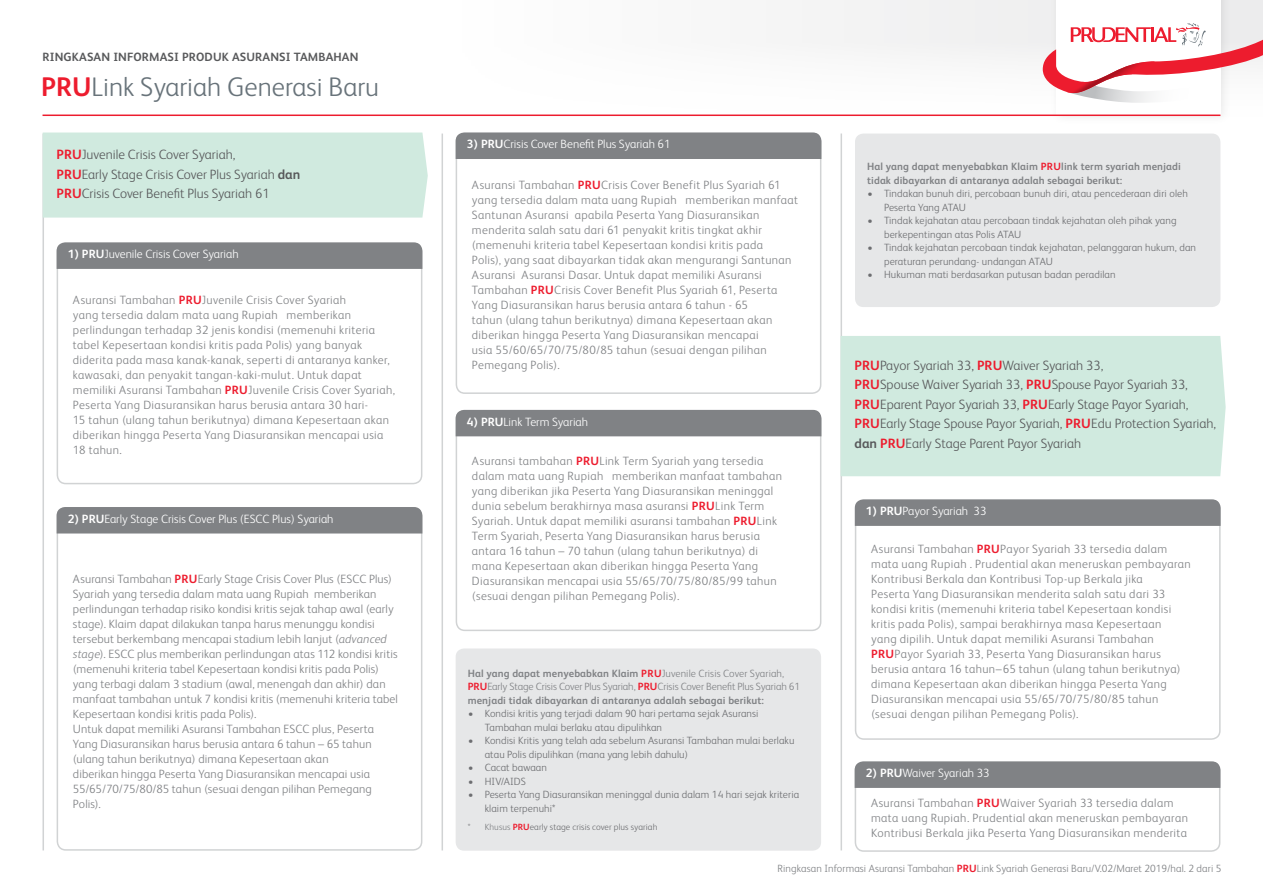
<style>
.page{position:relative;width:1263px;height:893px;background:#fff}
.page>*{position:absolute;margin:0;border:0;box-sizing:border-box;transform-origin:0 0}
.t1{font:300 27px "FS Albert Pro";color:#68737a}
.t2{font:300 13.5px/19.5px "FS Albert Pro";color:#58595b}
.t3{font:300 12px/15px "FS Albert Pro";letter-spacing:.03em;color:#808285}
.t4{font:300 12px "FS Albert Pro";color:#fff}
.t5{font:700 12px "FS Albert Pro";letter-spacing:.01em;color:#58595b}
.t6{font:300 10.5px/13.5px "FS Albert Pro";letter-spacing:.01em;color:#6d6e71}
.t7{font:300 10.5px/13.5px "FS Albert Pro";color:#808285}
.t8{font:700 10.5px/13.5px "FS Albert Pro";letter-spacing:.01em;color:#808285}
.t9{font:300 9px "FS Albert Pro";letter-spacing:.01em;color:#6d6e71}
.s1{font-weight:700;color:#ed1c2e}
.s2{font-weight:700}
.s3{font-style:italic}
.s4{color:#808285}
.s5{color:#ed1c2e}
</style>
<div class="page">
<hr style="left:441px;top:134px;width:2px;height:716px;background:#d1d3d4">
<hr style="left:43px;top:134px;width:1px;height:716px;background:#d1d3d4">
<hr style="left:840px;top:134px;width:2px;height:716px;background:#d1d3d4">
<div style="left:1049px;top:0;width:182px;height:126px;background:#000;opacity:.08"></div>
<div style="left:1056px;top:0;width:164px;height:115px;background:#fff"></div>
<svg style="left:1043px;top:23px;width:220px;height:80px"></svg>
<hr style="left:43px;top:115px;width:1177px;height:1px;background:#ed1c2e">
<div style="left:43px;top:133px;width:385px;height:85px;background:#d0eadf"></div>
<div style="left:840px;top:336px;width:386px;height:140px;background:#d0eadf"></div>
<div style="left:57px;top:243px;width:365px;height:241px;border:2px solid #d1d3d4;border-radius:9px"></div>
<svg style="left:57px;top:242px;width:365px;height:27px;background:#828487"></svg>
<div style="left:855px;top:500px;width:365px;height:240px;border:2px solid #d1d3d4;border-radius:9px"></div>
<svg style="left:855px;top:499px;width:365px;height:27px;background:#828487"></svg>
<div style="left:456px;top:133px;width:365px;height:261px;border:2px solid #d1d3d4;border-radius:9px"></div>
<div style="left:456px;top:133px;width:365px;height:26px;background:#808285"></div>
<div style="left:456px;top:410px;width:365px;height:221px;border:2px solid #d1d3d4;border-radius:9px"></div>
<div style="left:456px;top:410px;width:365px;height:26px;background:#808285"></div>
<div style="left:57px;top:507px;width:365px;height:344px;border:2px solid #d1d3d4;border-radius:9px"></div>
<div style="left:57px;top:507px;width:365px;height:26px;background:#808285"></div>
<div style="left:855px;top:134px;width:365px;height:173px;background:#e6e7e8;border-radius:9px"></div>
<div style="left:456px;top:648px;width:365px;height:203px;background:#e6e7e8;border-radius:9px"></div>
<div style="left:855px;top:762px;width:365px;height:90px;border:2px solid #d1d3d4;border-radius:9px"></div>
<svg style="left:855px;top:761px;width:365px;height:27px;background:#828487"></svg>
<p class="t5" style="left:43px;top:48px;width:317px">RINGKASAN INFORMASI PRODUK ASURANSI TAMBAHAN</p>
<h1 class="t1" style="left:41px;top:68px;width:339px"><span class="s1">PRU</span>Link Syariah Generasi Baru</h1>
<p class="t2" style="left:57px;top:144px;width:245px"><span class="s1">PRU</span>Juvenile Crisis Cover Syariah,<br><span class="s1">PRU</span>Early Stage Crisis Cover Plus Syariah <span class="s2">dan<br></span><span class="s1">PRU</span>Crisis Cover Benefit Plus Syariah 61</p>
<p class="t4" style="left:68px;top:246px;width:173px"><span class="s2">1) PRU</span>Juvenile Crisis Cover Syariah</p>
<p class="t3" style="left:73px;top:292px;width:324px">Asuransi Tambahan <span class="s1">PRU</span>Juvenile Crisis Cover Syariah<br>yang tersedia dalam mata uang Rupiah memberikan perlindungan terhadap 32 jenis kondisi (memenuhi kriteria tabel Kepesertaan kondisi kritis pada Polis) yang banyak diderita pada masa kanak-kanak, seperti di antaranya kanker, kawasaki, dan penyakit tangan-kaki-mulut. Untuk dapat memiliki Asuransi Tambahan <span class="s1">PRU</span>Juvenile Crisis Cover Syariah, Peserta Yang Diasuransikan harus berusia antara 30 hari-<br>15 tahun (ulang tahun berikutnya) dimana Kepesertaan akan diberikan hingga Peserta Yang Diasuransikan mencapai usia 18 tahun.</p>
<p class="t4" style="left:68px;top:510px;width:267px"><span class="s2">2) PRU</span>Early Stage Crisis Cover Plus (ESCC Plus) Syariah</p>
<p class="t3" style="left:73px;top:570px;width:327px">Asuransi Tambahan <span class="s1">PRU</span>Early Stage Crisis Cover Plus (ESCC Plus)<br>Syariah yang tersedia dalam mata uang Rupiah memberikan perlindungan terhadap risiko kondisi kritis sejak tahap awal (early stage). Klaim dapat dilakukan tanpa harus menunggu kondisi tersebut berkembang mencapai stadium lebih lanjut (<span class="s3">advanced stage</span>). ESCC plus memberikan perlindungan atas 112 kondisi kritis (memenuhi kriteria tabel Kepesertaan kondisi kritis pada Polis) yang terbagi dalam 3 stadium (awal, menengah dan akhir) dan manfaat tambahan untuk 7 kondisi kritis (memenuhi kriteria tabel Kepesertaan kondisi kritis pada Polis).<br>Untuk dapat memiliki Asuransi Tambahan ESCC plus, Peserta Yang Diasuransikan harus berusia antara 6 tahun – 65 tahun (ulang tahun berikutnya) dimana Kepesertaan akan<br>diberikan hingga Peserta Yang Diasuransikan mencapai usia 55/65/70/75/80/85 tahun (sesuai dengan pilihan Pemegang Polis).</p>
<p class="t4" style="left:467px;top:136px;width:205px"><span class="s2">3) PRU</span>Crisis Cover Benefit Plus Syariah 61</p>
<p class="t3" style="left:472px;top:176px;width:328px">Asuransi Tambahan <span class="s1">PRU</span>Crisis Cover Benefit Plus Syariah 61 yang tersedia dalam mata uang Rupiah memberikan manfaat Santunan Asuransi apabila Peserta Yang Diasuransikan menderita salah satu dari 61 penyakit kritis tingkat akhir (memenuhi kriteria tabel Kepesertaan kondisi kritis pada<br>Polis), yang saat dibayarkan tidak akan mengurangi Santunan Asuransi Asuransi Dasar. Untuk dapat memiliki Asuransi Tambahan <span class="s1">PRU</span>Crisis Cover Benefit Plus Syariah 61, Peserta Yang Diasuransikan harus berusia antara 6 tahun - 65<br>tahun (ulang tahun berikutnya) dimana Kepesertaan akan diberikan hingga Peserta Yang Diasuransikan mencapai<br>usia 55/60/65/70/75/80/85 tahun (sesuai dengan pilihan Pemegang Polis).</p>
<p class="t4" style="left:467px;top:413px;width:123px"><span class="s2">4) PRU</span>Link Term Syariah</p>
<p class="t3" style="left:472px;top:453px;width:311px">Asuransi tambahan <span class="s1">PRU</span>Link Term Syariah yang tersedia dalam mata uang Rupiah memberikan manfaat tambahan yang diberikan jika Peserta Yang Diasuransikan meninggal dunia sebelum berakhirnya masa asuransi <span class="s1">PRU</span>Link Term Syariah. Untuk dapat memiliki asuransi tambahan <span class="s1">PRU</span>Link Term Syariah, Peserta Yang Diasuransikan harus berusia antara 16 tahun – 70 tahun (ulang tahun berikutnya) di mana Kepesertaan akan diberikan hingga Peserta Yang Diasuransikan mencapai usia 55/65/70/75/80/85/99 tahun (sesuai dengan pilihan Pemegang Polis).</p>
<p class="t7" style="left:468px;top:666px;width:334px"><span class="s2">Hal yang dapat menyebabkan Klaim</span> <span class="s1">PRU</span>Juvenile Crisis Cover Syariah,<br><span class="s1">PRU</span>Early Stage Crisis Cover Plus Syariah, <span class="s1">PRU</span>Crisis Cover Benefit Plus Syariah 61 <span class="s2">menjadi tidak dibayarkan di antaranya adalah sebagai berikut:</span></p>
<p class="t6" style="left:485px;top:706px;width:275px;text-indent:-16px">• Kondisi kritis yang terjadi dalam 90 hari pertama sejak Asuransi<br>Tambahan mulai berlaku atau dipulihkan</p>
<p class="t6" style="left:485px;top:733px;width:311px;text-indent:-16px">• Kondisi Kritis yang telah ada sebelum Asuransi Tambahan mulai berlaku atau Polis dipulihkan (mana yang lebih dahulu)</p>
<p class="t6" style="left:468px;top:760px;width:80px">• Cacat bawaan</p>
<p class="t6" style="left:468px;top:774px;width:59px">• HIV/AIDS</p>
<p class="t6" style="left:485px;top:787px;width:316px;text-indent:-16px">• Peserta Yang Diasuransikan meninggal dunia dalam 14 hari sejak kriteria klaim terpenuhi*</p>
<p class="t9" style="left:468px;top:820px;width:191px"><span class="s4">* Khusus</span> <span class="s1">PRU</span>early stage crisis cover plus syariah</p>
<p class="t8" style="left:867px;top:159px;width:315px">Hal yang dapat menyebabkan Klaim <span class="s5">PRU</span>link term syariah menjadi tidak dibayarkan di antaranya adalah sebagai berikut:</p>
<p class="t6" style="left:884px;top:186px;width:305px;text-indent:-16px">• Tindakan bunuh diri, percobaan bunuh diri, atau pencederaan diri oleh<br>Peserta Yang ATAU</p>
<p class="t6" style="left:884px;top:213px;width:294px;text-indent:-16px">• Tindak kejahatan atau percobaan tindak kejahatan oleh pihak yang berkepentingan atas Polis ATAU</p>
<p class="t6" style="left:884px;top:240px;width:313px;text-indent:-16px">• Tindak kejahatan percobaan tindak kejahatan, pelanggaran hukum, dan peraturan perundang- undangan ATAU</p>
<p class="t6" style="left:868px;top:267px;width:250px">• Hukuman mati berdasarkan putusan badan peradilan</p>
<p class="t2" style="left:854px;top:355px;width:363px"><span class="s1">PRU</span>Payor Syariah 33, <span class="s1">PRU</span>Waiver Syariah 33,<br><span class="s1">PRU</span>Spouse Waiver Syariah 33, <span class="s1">PRU</span>Spouse Payor Syariah 33, <span class="s1">PRU</span>Eparent Payor Syariah 33, <span class="s1">PRU</span>Early Stage Payor Syariah, <span class="s1">PRU</span>Early Stage Spouse Payor Syariah, <span class="s1">PRU</span>Edu Protection Syariah, <span class="s2">dan</span> <span class="s1">PRU</span>Early Stage Parent Payor Syariah</p>
<p class="t4" style="left:866px;top:503px;width:122px"><span class="s2">1) PRU</span>Payor Syariah 33</p>
<p class="t3" style="left:871px;top:540px;width:321px">Asuransi Tambahan <span class="s1">PRU</span>Payor Syariah 33 tersedia dalam mata uang Rupiah . Prudential akan meneruskan pembayaran Kontribusi Berkala dan Kontribusi Top-up Berkala jika<br>Peserta Yang Diasuransikan menderita salah satu dari 33 kondisi kritis (memenuhi kriteria tabel Kepesertaan kondisi kritis pada Polis), sampai berakhirnya masa Kepesertaan<br>yang dipilih. Untuk dapat memiliki Asuransi Tambahan <span class="s1">PRU</span>Payor Syariah 33, Peserta Yang Diasuransikan harus berusia antara 16 tahun–65 tahun (ulang tahun berikutnya) dimana Kepesertaan akan diberikan hingga Peserta Yang Diasuransikan mencapai usia 55/65/70/75/80/85 tahun (sesuai dengan pilihan Pemegang Polis).</p>
<p class="t4" style="left:866px;top:765px;width:126px"><span class="s2">2) PRU</span>Waiver Syariah 33</p>
<p class="t3" style="left:871px;top:795px;width:318px">Asuransi Tambahan <span class="s1">PRU</span>Waiver Syariah 33 tersedia dalam mata uang Rupiah. Prudential akan meneruskan pembayaran<br>Kontribusi Berkala jika Peserta Yang Diasuransikan menderita</p>
<p class="t7" style="left:777px;top:861px;width:445px">Ringkasan Informasi Asuransi Tambahan <span class="s1">PRU</span>Link Syariah Generasi Baru/V.02/Maret 2019/hal. 2 dari 5</p>
</div>
